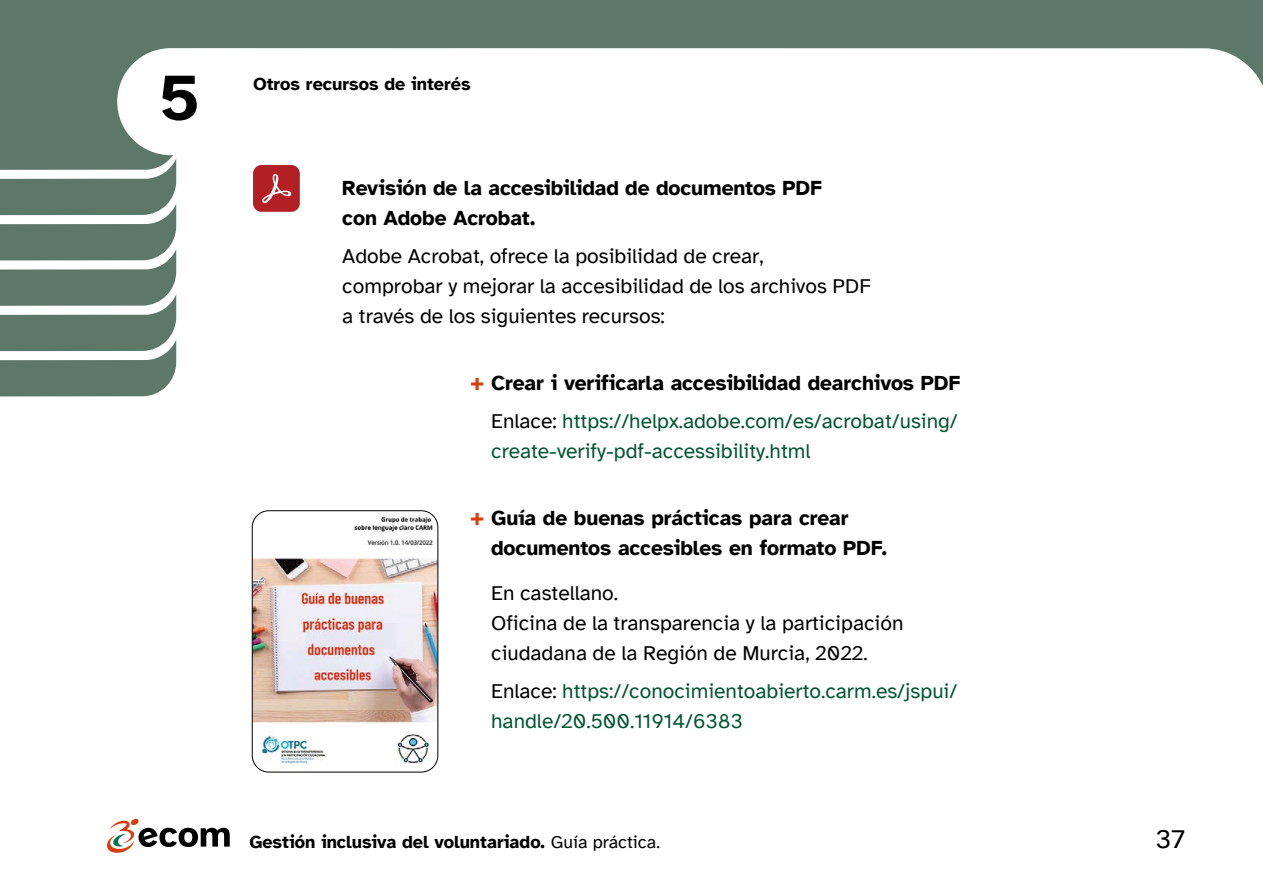
<style>
.page{position:relative;width:1263px;height:893px;background:#fff}
.page>*{position:absolute;margin:0;border:0;box-sizing:border-box;transform-origin:0 0}
.t1{font:700 66px "Atkinson Hyperlegible";color:#000}
.t2{font:27px "Atkinson Hyperlegible";color:#000}
.t3{font:700 21px/30px "Atkinson Hyperlegible";letter-spacing:-.005em;color:#000}
.Enllas_rec_pdf{font:21px/30px "Atkinson Hyperlegible";color:#005633}
.def_rec{font:21px/30px "Atkinson Hyperlegible";color:#000}
.def_i_-_pdf{font:21px/30px "Atkinson Hyperlegible";color:#000}
.t4{font:700 18px "Atkinson Hyperlegible";color:#000}
.s1{font-size:24px;color:#d93d0e}
.s2{color:#000}
.s3{font-weight:400}
</style>
<div class="page">
<svg style="left:0;top:0;width:1263px;height:396px"></svg>
<svg style="left:107px;top:818px;width:123px;height:35px"></svg>
<svg style="left:253px;top:165px;width:47px;height:47px;background:#ba383d"></svg>
<img style="left:252px;top:511px;width:186px;height:261px">
<div style="left:252px;top:510px;width:186px;height:262px;border:1px solid #000;border-radius:17px"></div>
<h1 class="t1" style="left:159px;top:59px;width:42px">5</h1>
<p class="t4" style="left:253px;top:73px;width:219px">Otros recursos de interés</p>
<p class="t3" style="left:342px;top:173px;width:481px">Revisión de la accesibilidad de documentos PDF con Adobe Acrobat.</p>
<p class="def_rec" style="left:342px;top:241px;width:530px">Adobe Acrobat, ofrece la posibilidad de crear,<br>comprobar y mejorar la accesibilidad de los archivos PDF a través de los siguientes recursos:</p>
<p class="t3" style="left:470px;top:368px;width:492px"><span class="s1">+</span> Crear i verificarla accesibilidad dearchivos PDF</p>
<p class="Enllas_rec_pdf" style="left:491px;top:406px;width:468px"><span class="s2">Enlace:</span> https://helpx.adobe.com/es/acrobat/using/ create-verify-pdf-accessibility.html</p>
<p class="t3" style="left:491px;top:503px;width:397px;text-indent:-21px"><span class="s1">+</span> Guía de buenas prácticas para crear documentos accesibles en formato PDF.</p>
<p class="def_i_-_pdf" style="left:491px;top:578px;width:414px">En castellano.<br>Oficina de la transparencia y la participación ciudadana de la Región de Murcia, 2022.</p>
<p class="Enllas_rec_pdf" style="left:491px;top:676px;width:468px"><span class="s2">Enlace:</span> https://conocimientoabierto.carm.es/jspui/ handle/20.500.11914/6383</p>
<p class="t4" style="left:249px;top:831px;width:412px">Gestión inclusiva del voluntariado. <span class="s3">Guía práctica.</span></p>
<p class="t2" style="left:1156px;top:824px;width:31px">37</p>
</div>
